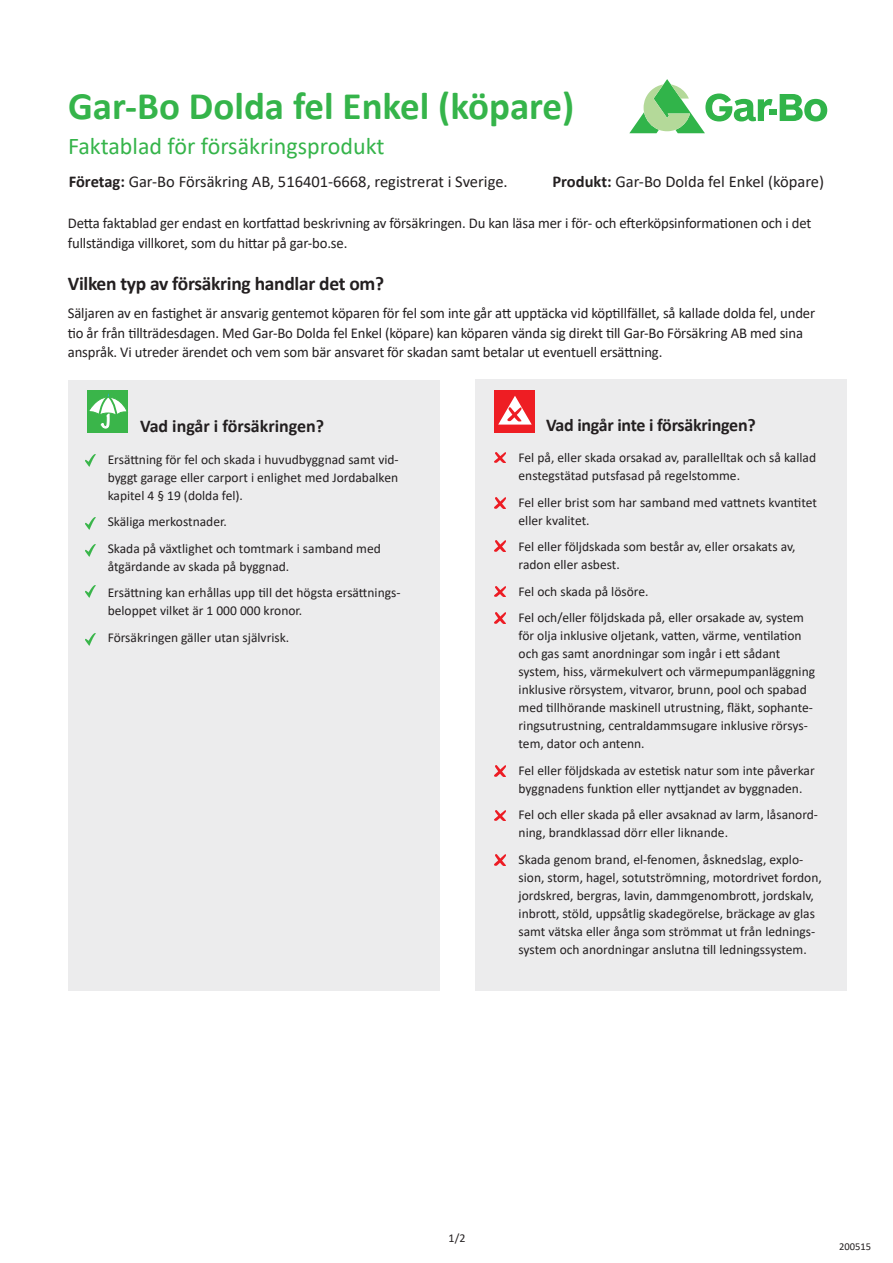
<style>
.page{position:relative;width:893px;height:1263px;background:#fff}
.page>*{position:absolute;margin:0;border:0;box-sizing:border-box;transform-origin:0 0}
.Form_title{font:700 39px "Calibri";color:#35b44a}
.Form_sub_title{font:24px "Calibri";color:#35b44a}
.Cover_subhead{font:700 19.5px "Calibri";letter-spacing:-.015em;color:#231f20}
.Cover_subhead-2{font:700 18px "Calibri";letter-spacing:-.015em;color:#231f20}
.Company_Product_head{font:16.5px "Calibri";color:#231f20}
.Form_intro{font:15px/19.5px "Calibri";letter-spacing:-.01em;color:#231f20}
.t1{font:13.5px/18px "Calibri";color:#231f20}
.t2{font:12px "Calibri";color:#231f20}
.t3{font:10.5px "Calibri";color:#231f20}
.s1{font-weight:700}
</style>
<div class="page">
<svg style="left:629px;top:79px;width:198px;height:54px"></svg>
<div style="left:769px;top:109px;width:7px;height:6px;background:#31b44a"></div>
<div style="left:68px;top:381px;width:371px;height:610px;background:#ececed"></div>
<div style="left:475px;top:379px;width:371px;height:612px;background:#ececed"></div>
<svg style="left:85px;top:454px;width:11px;height:12px"></svg>
<div style="left:87px;top:390px;width:41px;height:42px;background:#3ab54a"></div>
<svg style="left:89px;top:393px;width:38px;height:35px"></svg>
<svg style="left:85px;top:517px;width:11px;height:12px"></svg>
<svg style="left:85px;top:544px;width:11px;height:12px"></svg>
<svg style="left:85px;top:586px;width:11px;height:12px"></svg>
<div style="left:494px;top:390px;width:41px;height:43px;background:#ee1d23"></div>
<svg style="left:498px;top:396px;width:34px;height:29px"></svg>
<svg style="left:494px;top:452px;width:11px;height:11px"></svg>
<svg style="left:494px;top:498px;width:11px;height:11px"></svg>
<svg style="left:494px;top:541px;width:11px;height:11px"></svg>
<svg style="left:494px;top:586px;width:11px;height:11px"></svg>
<svg style="left:494px;top:612px;width:11px;height:11px"></svg>
<svg style="left:85px;top:634px;width:11px;height:11px"></svg>
<svg style="left:494px;top:765px;width:11px;height:11px"></svg>
<svg style="left:494px;top:810px;width:11px;height:11px"></svg>
<svg style="left:494px;top:854px;width:11px;height:11px"></svg>
<p class="Form_title" style="left:68px;top:78px;width:508px">Gar-Bo Dolda fel Enkel (köpare)</p>
<p class="Form_sub_title" style="left:68px;top:129px;width:318px">Faktablad för försäkringsprodukt</p>
<p class="Company_Product_head" style="left:69px;top:170px;width:440px"><span class="s1">Företag:</span> Gar-Bo Försäkring AB, 516401-6668, registrerat i Sverige.</p>
<p class="Company_Product_head" style="left:552px;top:170px;width:273px"><span class="s1">Produkt:</span> Gar-Bo Dolda fel Enkel (köpare)</p>
<p class="Form_intro" style="left:68px;top:213px;width:745px">Detta faktablad ger endast en kortfattad beskrivning av försäkringen. Du kan läsa mer i för- och efterköpsinformationen och i det fullständiga villkoret, som du hittar på gar-bo.se.</p>
<p class="Cover_subhead" style="left:68px;top:270px;width:318px">Vilken typ av försäkring handlar det om?</p>
<p class="Form_intro" style="left:68px;top:303px;width:749px">Säljaren av en fastighet är ansvarig gentemot köparen för fel som inte går att upptäcka vid köptillfället, så kallade dolda fel, under tio år från tillträdesdagen. Med Gar-Bo Dolda fel Enkel (köpare) kan köparen vända sig direkt till Gar-Bo Försäkring AB med sina anspråk. Vi utreder ärendet och vem som bär ansvaret för skadan samt betalar ut eventuell ersättning.</p>
<p class="Cover_subhead-2" style="left:140px;top:413px;width:186px">Vad ingår i försäkringen?</p>
<p class="t1" style="left:108px;top:450px;width:293px;text-align:justify">Ersättning för fel och skada i huvudbyggnad samt vid&shy;byggt garage eller carport i enlighet med Jordabalken kapitel 4 § 19 (dolda fel).</p>
<p class="t1" style="left:108px;top:512px;width:121px">Skäliga merkostnader.</p>
<p class="t1" style="left:108px;top:539px;width:275px">Skada på växtlighet och tomtmark i samband med åtgärdande av skada på byggnad.</p>
<p class="t1" style="left:108px;top:583px;width:294px">Ersättning kan erhållas upp till det högsta ersättnings&shy;beloppet vilket är 1 000 000 kronor.</p>
<p class="t1" style="left:108px;top:628px;width:183px">Försäkringen gäller utan självrisk.</p>
<p class="Cover_subhead-2" style="left:546px;top:413px;width:211px">Vad ingår inte i försäkringen?</p>
<p class="t1" style="left:519px;top:448px;width:299px">Fel på, eller skada orsakad av, parallelltak och så kallad enstegstätad putsfasad på regelstomme.</p>
<p class="t1" style="left:519px;top:493px;width:300px">Fel eller brist som har samband med vattnets kvantitet eller kvalitet.</p>
<p class="t1" style="left:519px;top:537px;width:278px">Fel eller följdskada som består av, eller orsakats av, radon eller asbest.</p>
<p class="t1" style="left:519px;top:582px;width:131px">Fel och skada på lösöre.</p>
<p class="t1" style="left:519px;top:608px;width:298px">Fel och/eller följdskada på, eller orsakade av, system för olja inklusive oljetank, vatten, värme, ventilation och gas samt anordningar som ingår i ett sådant system, hiss, värmekulvert och värmepumpanläggning inklusive rörsystem, vitvaror, brunn, pool och spabad med tillhörande maskinell utrustning, fläkt, sophante&shy;ringsutrustning, centraldammsugare inklusive rörsys&shy;tem, dator och antenn.</p>
<p class="t1" style="left:519px;top:761px;width:298px">Fel eller följdskada av estetisk natur som inte påverkar byggnadens funktion eller nyttjandet av byggnaden.</p>
<p class="t1" style="left:519px;top:805px;width:301px">Fel och eller skada på eller avsaknad av larm, låsanord&shy;ning, brandklassad dörr eller liknande.</p>
<p class="t1" style="left:519px;top:850px;width:305px">Skada genom brand, el-fenomen, åsknedslag, explo&shy;sion, storm, hagel, sotutströmning, motordrivet fordon, jordskred, bergras, lavin, dammgenombrott, jordskalv, inbrott, stöld, uppsåtlig skadegörelse, bräckage av glas samt vätska eller ånga som strömmat ut från lednings&shy;system och anordningar anslutna till ledningssystem.</p>
<p class="t2" style="left:449px;top:1229px;width:18px">1/2</p>
<p class="t3" style="left:839px;top:1239px;width:33px">200515</p>
</div>
